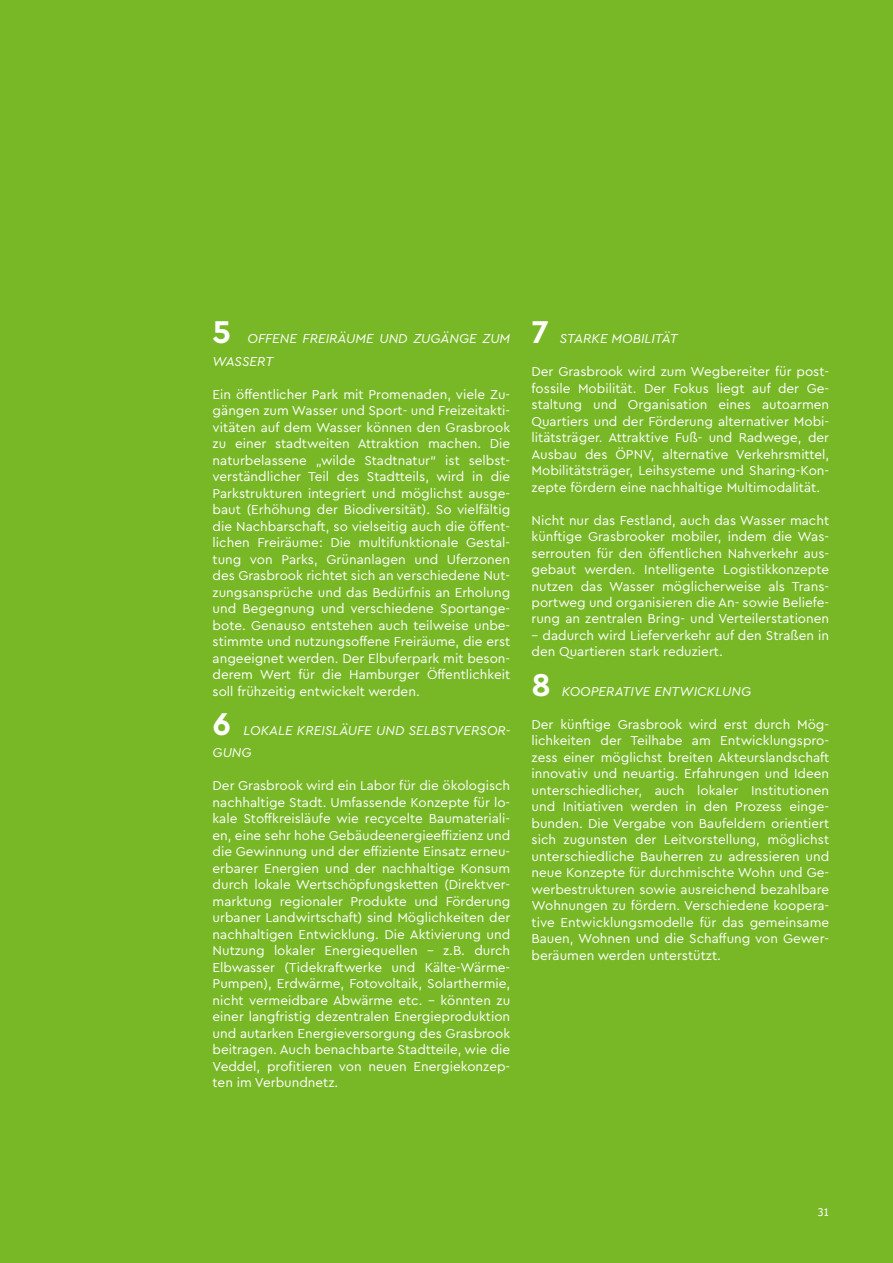
<style>
.page{position:relative;width:893px;height:1263px;background:#78b827}
.page>*{position:absolute;margin:0;border:0;box-sizing:border-box;transform-origin:0 0}
.t1{font:700 33px "Cera Pro";color:#fff}
.t2{font:13.5px/16.5px "Cera Pro";color:#fff;text-align:justify}
.t3{font:italic 13.5px/22.5px "Cera Pro";color:#fff}
.t4{font:10.5px "Tahoma";color:#fff}
</style>
<div class="page">
<h1 class="t1" style="left:213px;top:310px;width:20px">5</h1>
<p class="t3" style="left:213px;top:327px;width:299px;text-indent:35px">OFFENE FREIRÄUME UND ZUGÄNGE ZUM<br>WASSERT</p>
<p class="t2" style="left:213px;top:385px;width:299px">Ein öffentlicher Park mit Promenaden, viele Zu&shy;gängen zum Wasser und Sport- und Freizeitakti&shy;vitäten auf dem Wasser können den Grasbrook zu einer stadtweiten Attraktion machen. Die naturbelassene „wilde Stadtnatur“ ist selbst&shy;verständlicher Teil des Stadtteils, wird in die Parkstrukturen integriert und möglichst ausge&shy;baut (Erhöhung der Biodiversität). So vielfältig die Nachbarschaft, so vielseitig auch die öffent&shy;lichen Freiräume: Die multifunktionale Gestal&shy;tung von Parks, Grünanlagen und Uferzonen des Grasbrook richtet sich an verschiedene Nut&shy;zungsansprüche und das Bedürfnis an Erholung und Begegnung und verschiedene Sportange&shy;bote. Genauso entstehen auch teilweise unbe&shy;stimmte und nutzungsoffene Freiräume, die erst angeeignet werden. Der Elbuferpark mit beson&shy;derem Wert für die Hamburger Öffentlichkeit soll frühzeitig entwickelt werden.</p>
<h1 class="t1" style="left:213px;top:701px;width:20px">6</h1>
<p class="t3" style="left:213px;top:718px;width:299px;text-indent:31px">LOKALE KREISLÄUFE UND SELBSTVERSOR-<br>GUNG</p>
<p class="t2" style="left:213px;top:777px;width:299px">Der Grasbrook wird ein Labor für die ökologisch nachhaltige Stadt. Umfassende Konzepte für lo&shy;kale Stoffkreisläufe wie recycelte Baumateriali&shy;en, eine sehr hohe Gebäudeenergieeffizienz und die Gewinnung und der effiziente Einsatz erneu&shy;erbarer Energien und der nachhaltige Konsum durch lokale Wertschöpfungsketten (Direktver&shy;marktung regionaler Produkte und Förderung urbaner Landwirtschaft) sind Möglichkeiten der nachhaltigen Entwicklung. Die Aktivierung und Nutzung lokaler Energiequellen – z.B. durch Elbwasser (Tidekraftwerke und Kälte-Wärme-Pumpen), Erdwärme, Fotovoltaik, Solarthermie, nicht vermeidbare Abwärme etc. – könnten zu einer langfristig dezentralen Energieproduktion und autarken Energieversorgung des Grasbrook beitragen. Auch benachbarte Stadtteile, wie die Veddel, profitieren von neuen Energiekonzep&shy;ten im Verbundnetz.</p>
<h1 class="t1" style="left:531px;top:310px;width:19px">7</h1>
<p class="t3" style="left:560px;top:327px;width:119px">STARKE MOBILITÄT</p>
<p class="t2" style="left:531px;top:363px;width:299px">Der Grasbrook wird zum Wegbereiter für post&shy;fossile Mobilität. Der Fokus liegt auf der Ge&shy;staltung und Organisation eines autoarmen Quartiers und der Förderung alternativer Mobi&shy;litätsträger. Attraktive Fuß- und Radwege, der Ausbau des ÖPNV, alternative Verkehrsmittel, Mobilitätsträger, Leihsysteme und Sharing-Kon&shy;zepte fördern eine nachhaltige Multimodalität.</p>
<p class="t2" style="left:531px;top:511px;width:299px">Nicht nur das Festland, auch das Wasser macht künftige Grasbrooker mobiler, indem die Was&shy;serrouten für den öffentlichen Nahverkehr aus&shy;gebaut werden. Intelligente Logistikkonzepte nutzen das Wasser möglicherweise als Trans&shy;portweg und organisieren die An- sowie Beliefe&shy;rung an zentralen Bring- und Verteilerstationen</p>
<p class="t2" style="left:531px;top:627px;width:299px">– dadurch wird Lieferverkehr auf den Straßen in den Quartieren stark reduziert.</p>
<h1 class="t1" style="left:531px;top:662px;width:21px">8</h1>
<p class="t3" style="left:562px;top:679px;width:191px">KOOPERATIVE ENTWICKLUNG</p>
<p class="t2" style="left:531px;top:715px;width:299px">Der künftige Grasbrook wird erst durch Mög&shy;lichkeiten der Teilhabe am Entwicklungspro&shy;zess einer möglichst breiten Akteurslandschaft innovativ und neuartig. Erfahrungen und Ideen unterschiedlicher, auch lokaler Institutionen und Initiativen werden in den Prozess einge&shy;bunden. Die Vergabe von Baufeldern orientiert sich zugunsten der Leitvorstellung, möglichst unterschiedliche Bauherren zu adressieren und neue Konzepte für durchmischte Wohn und Ge&shy;werbestrukturen sowie ausreichend bezahlbare Wohnungen zu fördern. Verschiedene koopera&shy;tive Entwicklungsmodelle für das gemeinsame Bauen, Wohnen und die Schaffung von Gewer&shy;beräumen werden unterstützt.</p>
<p class="t4" style="left:818px;top:1205px;width:13px">31</p>
</div>
